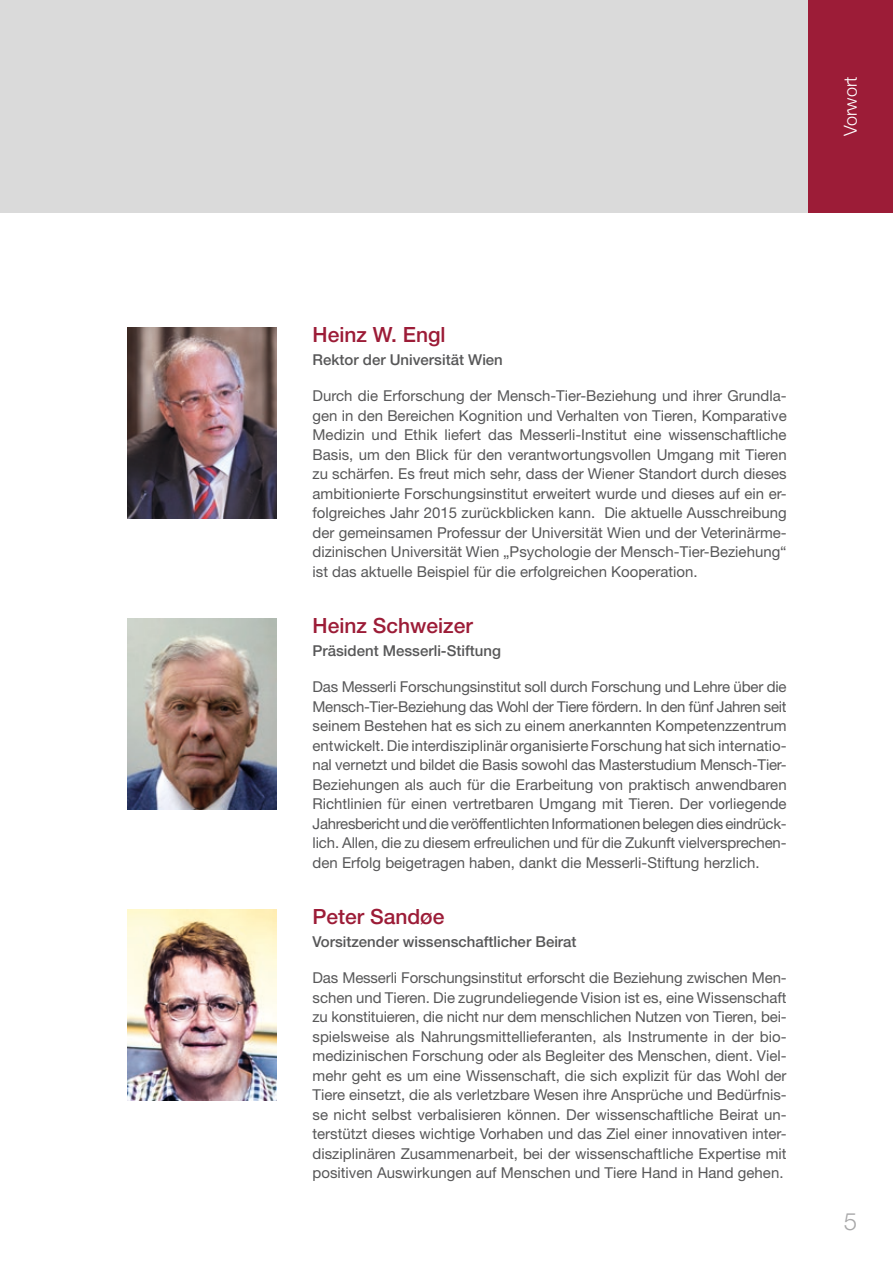
<style>
.page{position:relative;width:893px;height:1263px;background:#fff}
.page>*{position:absolute;margin:0;border:0;box-sizing:border-box;transform-origin:0 0}
.t1{font:300 24px "Helvetica Neue LT Std";color:#a8a8a9}
.t2{font:500 21px "Helvetica Neue LT Std";color:#9c1c37}
.t3{font:18px "Helvetica Neue LT Std Lt 2";color:#fff}
.t4{font:15px/19.5px "Helvetica Neue LT Std";color:#575758}
.t5{font:500 15px "Helvetica Neue LT Std";color:#575758}
</style>
<div class="page">
<div style="left:0;top:0;width:893px;height:213px;background:#dadada"></div>
<div style="left:808px;top:0;width:85px;height:213px;background:#9c1c37"></div>
<img style="left:128px;top:327px;width:148px;height:192px">
<img style="left:128px;top:618px;width:148px;height:192px">
<img style="left:128px;top:909px;width:148px;height:192px">
<p class="t3" style="left:839px;top:136px;width:61px;rotate:-90deg">Vorwort</p>
<h2 class="t2" style="left:313px;top:322px;width:135px">Heinz W. Engl</h2>
<p class="t5" style="left:313px;top:351px;width:192px">Rektor der Universität Wien</p>
<p class="t4" style="left:313px;top:386px;width:476px;text-align:justify">Durch die Erforschung der Mensch-Tier-Beziehung und ihrer Grundla&shy;gen in den Bereichen Kognition und Verhalten von Tieren, Komparative Medizin und Ethik liefert das Messerli-Institut eine wissenschaftliche Basis, um den Blick für den verantwortungsvollen Umgang mit Tieren zu schärfen. Es freut mich sehr, dass der Wiener Standort durch dieses ambitionierte Forschungsinstitut erweitert wurde und dieses auf ein er&shy;folgreiches Jahr 2015 zurückblicken kann. Die aktuelle Ausschreibung der gemeinsamen Professur der Universität Wien und der Veterinärme&shy;dizinischen Universität Wien „Psychologie der Mensch-Tier-Beziehung“ ist das aktuelle Beispiel für die erfolgreichen Kooperation.</p>
<h2 class="t2" style="left:313px;top:613px;width:162px">Heinz Schweizer</h2>
<p class="t5" style="left:313px;top:642px;width:190px">Präsident Messerli-Stiftung</p>
<p class="t4" style="left:313px;top:677px;width:476px">Das Messerli Forschungsinstitut soll durch Forschung und Lehre über die Mensch-Tier-Beziehung das Wohl der Tiere fördern. In den fünf Jahren seit seinem Bestehen hat es sich zu einem anerkannten Kompetenzzentrum entwickelt. Die interdisziplinär organisierte Forschung hat sich internatio nal vernetzt und bildet die Basis sowohl das Masterstudium Mensch-Tier-Beziehungen als auch für die Erarbeitung von praktisch anwendbaren Richtlinien für einen vertretbaren Umgang mit Tieren. Der vorliegende Jahresbericht und die veröffentlichten Informationen belegen dies eindrück lich. Allen, die zu diesem erfreulichen und für die Zukunft vielversprechen den Erfolg beigetragen haben, dankt die Messerli-Stiftung herzlich.</p>
<h2 class="t2" style="left:313px;top:904px;width:133px">Peter Sandøe</h2>
<p class="t5" style="left:313px;top:932px;width:266px">Vorsitzender wissenschaftlicher Beirat</p>
<p class="t4" style="left:313px;top:968px;width:476px">Das Messerli Forschungsinstitut erforscht die Beziehung zwischen Men schen und Tieren. Die zugrundeliegende Vision ist es, eine Wissenschaft zu konstituieren, die nicht nur dem menschlichen Nutzen von Tieren, bei spielsweise als Nahrungsmittellieferanten, als Instrumente in der bio&shy;medizinischen Forschung oder als Begleiter des Menschen, dient. Viel&shy;mehr geht es um eine Wissenschaft, die sich explizit für das Wohl der Tiere einsetzt, die als verletzbare Wesen ihre Ansprüche und Bedürfnis&shy;se nicht selbst verbalisieren können. Der wissenschaftliche Beirat un&shy;terstützt dieses wichtige Vorhaben und das Ziel einer innovativen inter&shy;disziplinären Zusammenarbeit, bei der wissenschaftliche Expertise mit positiven Auswirkungen auf Menschen und Tiere Hand in Hand gehen.</p>
<h1 class="t1" style="left:844px;top:1207px;width:15px">5</h1>
</div>
